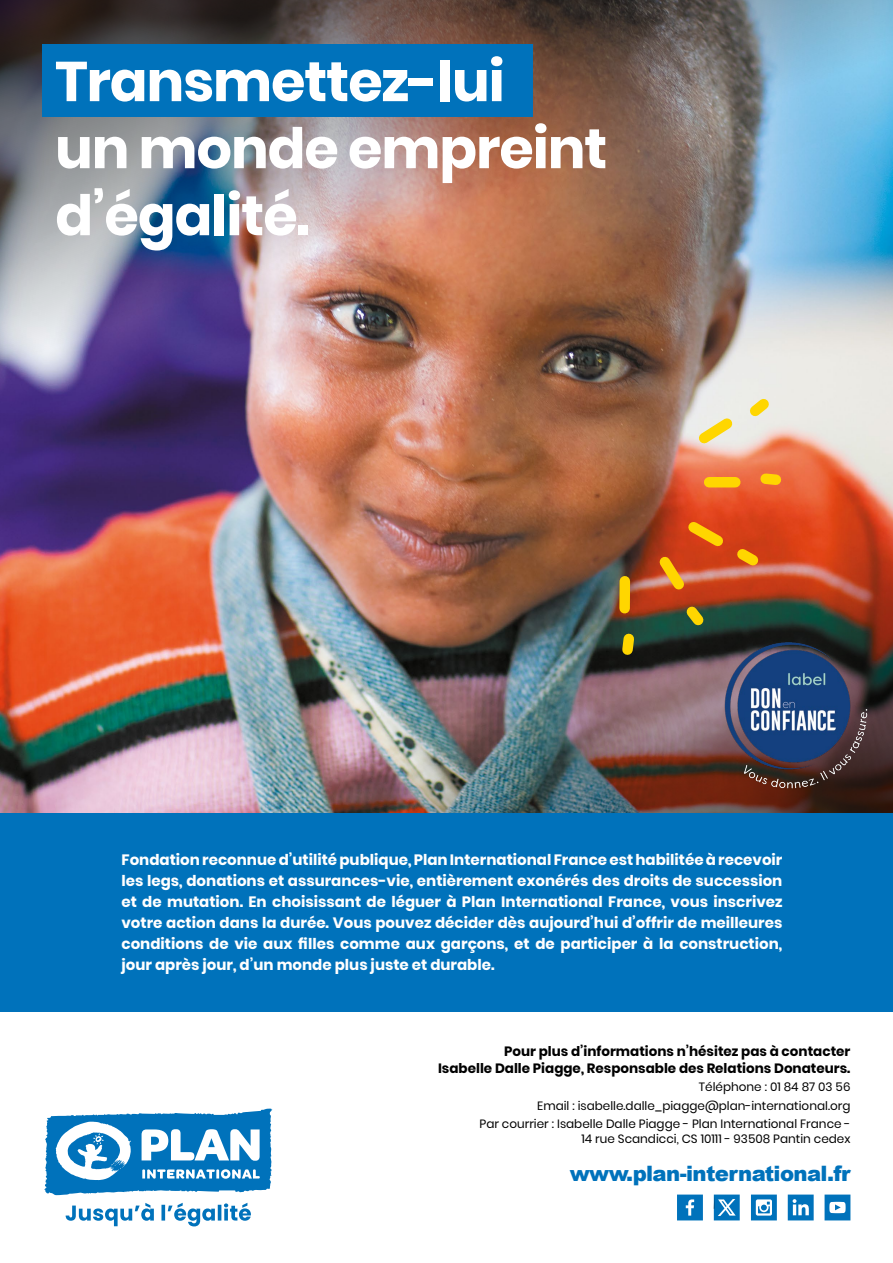
<style>
.page{position:relative;width:893px;height:1263px;background:#fff}
.page>*{position:absolute;margin:0;border:0;box-sizing:border-box;transform-origin:0 0}
.t1{font:700 55.8px/67.1px "Poppins";letter-spacing:-.02em;color:#fff}
.t2{font:900 21.15px "Arial";letter-spacing:-.03em;color:#0072bb}
.t3{font:700 15px/21px "Poppins";color:#fff;text-align:justify}
.t4{font:700 13.5px/16.2px "Poppins";color:#000;text-align:right}
.t5{font:12px/18.6px "Poppins";color:#000;text-align:right}
</style>
<div class="page">
<img style="left:0;top:514px;width:74px;height:299px">
<img style="left:0;top:0;width:893px;height:514px">
<img style="left:74px;top:283px;width:819px;height:530px">
<div style="left:43px;top:44px;width:490px;height:73px;background:#0072bb"></div>
<img style="left:614px;top:389px;width:173px;height:272px">
<img style="left:710px;top:631px;width:170px;height:169px">
<div style="left:0;top:813px;width:893px;height:199px;background:#0072bb"></div>
<svg style="left:66px;top:1203px;width:185px;height:23px"></svg>
<svg style="left:44px;top:1108px;width:228px;height:87px"></svg>
<svg style="left:677px;top:1194px;width:26px;height:26px"></svg>
<svg style="left:714px;top:1194px;width:26px;height:26px"></svg>
<svg style="left:751px;top:1194px;width:26px;height:26px"></svg>
<svg style="left:788px;top:1194px;width:26px;height:26px"></svg>
<svg style="left:824px;top:1194px;width:26px;height:26px"></svg>
<h1 class="t1" style="left:55px;top:48px;width:554px">Transmettez-lui<br>un monde empreint d’égalité.</h1>
<p class="t3" style="left:121px;top:850px;width:662px">Fondation reconnue d’utilité publique, Plan International France est habilitée à recevoir les legs, donations et assurances-vie, entièrement exonérés des droits de succession et de mutation. En choisissant de léguer à Plan International France, vous inscrivez votre action dans la durée. Vous pouvez décider dès aujourd’hui d’offrir de meilleures conditions de vie aux filles comme aux garçons, et de participer à la construction, jour après jour, d’un monde plus juste et durable.</p>
<p class="t4" style="left:438px;top:1043px;width:414px">Pour plus d’informations n’hésitez pas à contacter<br>Isabelle Dalle Piagge, Responsable des Relations Donateurs.</p>
<p class="t5" style="left:479px;top:1078px;width:372px">Téléphone : 01 84 87 03 56<br>Email : isabelle.dalle_piagge@plan-international.org<br>Par courrier : Isabelle Dalle Piagge - Plan International France -</p>
<p class="t5" style="left:581px;top:1129px;width:271px">14 rue Scandicci, CS 10111 - 93508 Pantin cedex</p>
<h2 class="t2" style="left:570px;top:1158px;width:282px">www.plan-international.fr</h2>
</div>
